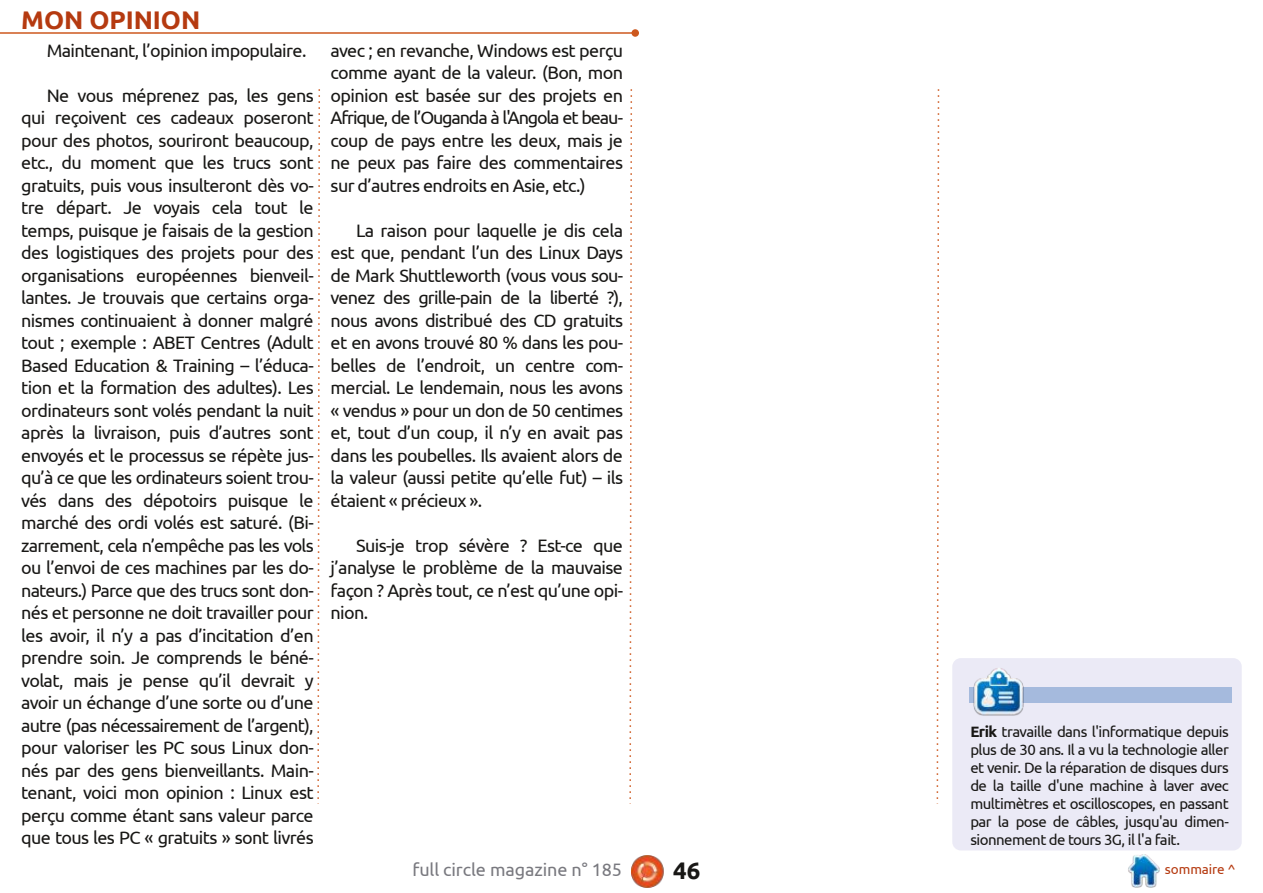
<style>
.page{position:relative;width:1263px;height:893px;background:#fff}
.page>*{position:absolute;margin:0;border:0;box-sizing:border-box;transform-origin:0 0}
.t1{font:700 25.5px "Ubuntu";letter-spacing:-.005em;color:#b53a10}
.t2{font:700 24px "Ubuntu";color:#181715}
.t3{font:18px/22.5px "Ubuntu";letter-spacing:-.035em;color:#181715;text-align:justify}
.t4{font:18px "Ubuntu";letter-spacing:-.005em;color:#79797f}
.t5{font:15px/18px "Ubuntu";letter-spacing:-.035em;color:#181715;text-align:justify}
.t6{font:13.5px "Ubuntu";letter-spacing:-.005em;color:#b53a10}
.s1{font-weight:700}
</style>
<div class="page">
<img style="left:631px;top:855px;width:33px;height:33px">
<img style="left:1128px;top:855px;width:32px;height:32px">
<hr style="left:0;top:32px;width:635px;height:2px;background:#cd581e">
<div style="left:631px;top:29px;width:8px;height:8px;background:#cd581e;border-radius:50%"></div>
<svg style="left:629px;top:89px;width:4px;height:715px"></svg>
<svg style="left:317px;top:89px;width:3px;height:715px"></svg>
<svg style="left:936px;top:89px;width:4px;height:715px"></svg>
<div style="left:952px;top:658px;width:290px;height:192px;background:#ebeaf6;border-radius:9px"></div>
<div style="left:969px;top:687px;width:262px;height:16px;background:#a5badd"></div>
<img style="left:973px;top:668px;width:51px;height:48px">
<h1 class="t1" style="left:21px;top:5px;width:181px">MON OPINION</h1>
<p class="t3" style="left:47px;top:39px;width:261px">Maintenant, l’opinion impopulaire.</p>
<p class="t3" style="left:21px;top:84px;width:294px;text-indent:26px">Ne vous méprenez pas, les gens qui reçoivent ces cadeaux poseront pour des photos, souriront beaucoup, etc., du moment que les trucs sont gratuits, puis vous insulteront dès vo&shy;tre départ. Je voyais cela tout le temps, puisque je faisais de la gestion des logistiques des projets pour des organisations européennes bienveil&shy;lantes. Je trouvais que certains orga&shy;nismes continuaient à donner malgré tout ; exemple : ABET Centres (Adult Based Education &amp; Training – l’éduca&shy;tion et la formation des adultes). Les ordinateurs sont volés pendant la nuit après la livraison, puis d’autres sont envoyés et le processus se répète jus&shy;qu’à ce que les ordinateurs soient trou&shy;vés dans des dépotoirs puisque le marché des ordi volés est saturé. (Bi&shy;zarrement, cela n’empêche pas les vols ou l’envoi de ces machines par les do&shy;nateurs.) Parce que des trucs sont don&shy;nés et personne ne doit travailler pour les avoir, il n’y a pas d’incitation d’en prendre soin. Je comprends le béné&shy;volat, mais je pense qu’il devrait y avoir un échange d’une sorte ou d’une autre (pas nécessairement de l’argent), pour valoriser les PC sous Linux don&shy;nés par des gens bienveillants. Main&shy;tenant, voici mon opinion : Linux est perçu comme étant sans valeur parce que tous les PC « gratuits » sont livrés</p>
<p class="t3" style="left:331px;top:39px;width:294px">avec ; en revanche, Windows est perçu comme ayant de la valeur. (Bon, mon opinion est basée sur des projets en Afrique, de l’Ouganda à l'Angola et beau&shy;coup de pays entre les deux, mais je ne peux pas faire des commentaires sur d’autres endroits en Asie, etc.)</p>
<p class="t3" style="left:331px;top:219px;width:294px;text-indent:26px">La raison pour laquelle je dis cela est que, pendant l’un des Linux Days de Mark Shuttleworth (vous vous sou&shy;venez des grille-pain de la liberté ?), nous avons distribué des CD gratuits et en avons trouvé 80 % dans les pou&shy;belles de l’endroit, un centre com&shy;mercial. Le lendemain, nous les avons « vendus » pour un don de 50 centimes et, tout d’un coup, il n’y en avait pas dans les poubelles. Ils avaient alors de la valeur (aussi petite qu’elle fut) – ils étaient « précieux ».</p>
<p class="t3" style="left:331px;top:534px;width:294px;text-indent:26px">Suis-je trop sévère ? Est-ce que j’analyse le problème de la mauvaise façon ? Après tout, ce n’est qu’une opi&shy;nion.</p>
<p class="t5" style="left:970px;top:723px;width:260px"><span class="s1">Erik</span> travaille dans l'informatique depuis plus de 30 ans. Il a vu la technologie aller et venir. De la réparation de disques durs de la taille d'une machine à laver avec multimètres et oscilloscopes, en passant par la pose de câbles, jusqu'au dimen&shy;sionnement de tours 3G, il l'a fait.</p>
<p class="t4" style="left:412px;top:859px;width:211px">full circle magazine n° 185</p>
<h2 class="t2" style="left:673px;top:857px;width:29px">46</h2>
<p class="t6" style="left:1165px;top:861px;width:72px">sommaire ^</p>
</div>
